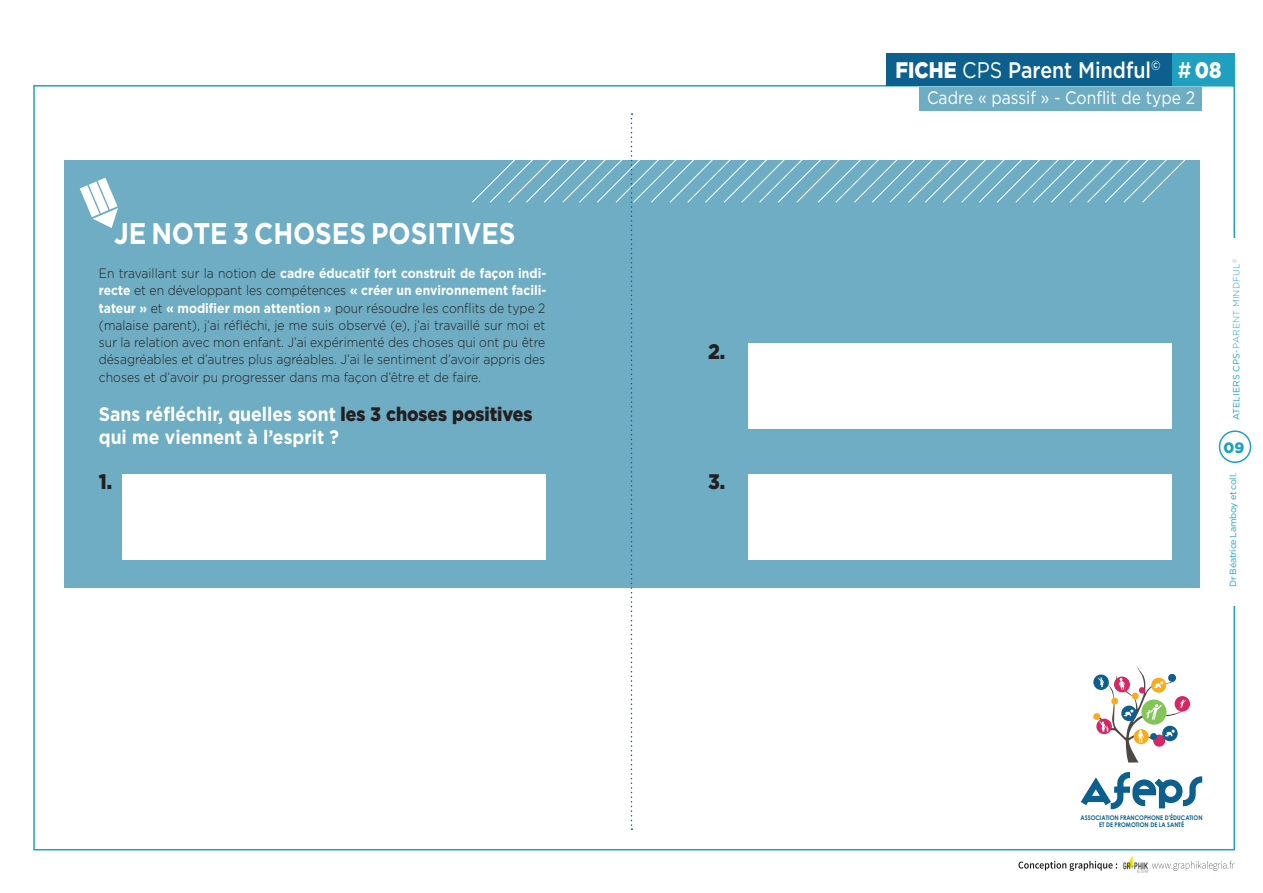
<style>
.page{position:relative;width:1263px;height:893px;background:#fff}
.page>*{position:absolute;margin:0;border:0;box-sizing:border-box;transform-origin:0 0}
.t1{font:700 30px "Gotham";color:#fff;scale:.87 1}
.t2{font:500 22.5px "Gotham";color:#fff;scale:.87 1}
.t3{font:900 21px "Gotham";color:#231f20;scale:.9 1}
.t4{font:700 19.5px/22.5px "Gotham";color:#fff;scale:.9 1}
.t5{font:18px "Gotham";color:#fff;scale:.87 1}
.t6{font:900 15px "Gotham";color:#20a0c1}
.t7{font:300 13.5px/17.2px "Gotham";color:#231f20;text-align:justify;scale:.9 1}
.t8{font:300 9px "Gotham";letter-spacing:.025em;color:#20a0c1}
.t9{font:9px "Gotham";letter-spacing:-.03em;color:#20a0c1}
.t10{font:700 6.45px/7.2px "Century Gothic";color:#0d608d;text-align:center;scale:.89 1}
.s1{font-weight:700;color:#fff}
.s2{font-weight:900;color:#231f20}
.s3{font-weight:900}
.s4{font-weight:400}
</style>
<div class="page">
<div style="left:1219px;top:430px;width:32px;height:33px;border:2px solid #20a0c1;border-radius:50%"></div>
<div style="left:886px;top:53px;width:344px;height:32px;background:#0d608d"></div>
<div style="left:1173px;top:53px;width:62px;height:32px;background:#20a0c1"></div>
<div style="left:919px;top:87px;width:283px;height:23px;background:#6eadc3"></div>
<div style="left:64px;top:161px;width:1135px;height:427px;background:#6eadc3"></div>
<div style="left:122px;top:474px;width:423px;height:85px;background:#fff"></div>
<svg style="left:80px;top:178px;width:38px;height:50px"></svg>
<svg style="left:471px;top:113px;width:731px;height:717px"></svg>
<svg style="left:1018px;top:861px;width:216px;height:10px"></svg>
<img style="left:1122px;top:856px;width:26px;height:16px">
<h1 class="t1" style="left:114px;top:215px;width:463px">JE NOTE 3 CHOSES POSITIVES</h1>
<p class="t7" style="left:99px;top:265px;width:499px">En travaillant sur la notion de <span class="s1">cadre éducatif fort construit de façon indi&shy;recte</span> et en développant les compétences <span class="s1">« créer un environnement facili&shy;tateur »</span> et <span class="s1">« modifier mon attention »</span> pour résoudre les conflits de type 2 (malaise parent), j’ai réfléchi, je me suis observé (e), j’ai travaillé sur moi et sur la relation avec mon enfant. J’ai expérimenté des choses qui ont pu être désagréables et d’autres plus agréables. J’ai le sentiment d’avoir appris des choses et d’avoir pu progresser dans ma façon d’être et de faire.</p>
<h3 class="t4" style="left:99px;top:403px;width:483px">Sans réfléchir, quelles sont <span class="s2">les 3 choses positives </span>qui me viennent à l’esprit ?</h3>
<h3 class="t3" style="left:99px;top:469px;width:16px">1.</h3>
<h3 class="t3" style="left:708px;top:339px;width:21px">2.</h3>
<h3 class="t3" style="left:708px;top:469px;width:21px">3.</h3>
<h2 class="t2" style="left:895px;top:56px;width:376px"><span class="s3">FICHE</span> <span class="s4">CPS</span> Parent Mindful<sup>©</sup> # <span class="s3">08</span></h2>
<h3 class="t5" style="left:927px;top:87px;width:310px">Cadre « passif » - Conflit de type 2</h3>
<p class="t8" style="left:1231px;top:420px;width:163px;rotate:-90deg"><span class="s4">ATELIERS CPS</span>-PARENT MINDFUL<sup>©</sup></p>
<p class="t6" style="left:1223px;top:438px;width:22px">09</p>
<p class="t9" style="left:1227px;top:587px;width:116px;rotate:-90deg">Dr Béatrice Lamboy et coll.</p>
<p class="t10" style="left:1080px;top:814px;width:139px">ASSOCIATION FRANCOPHONE D’ÉDUCATION<br>ET DE PROMOTION DE LA SANTÉ</p>
</div>
